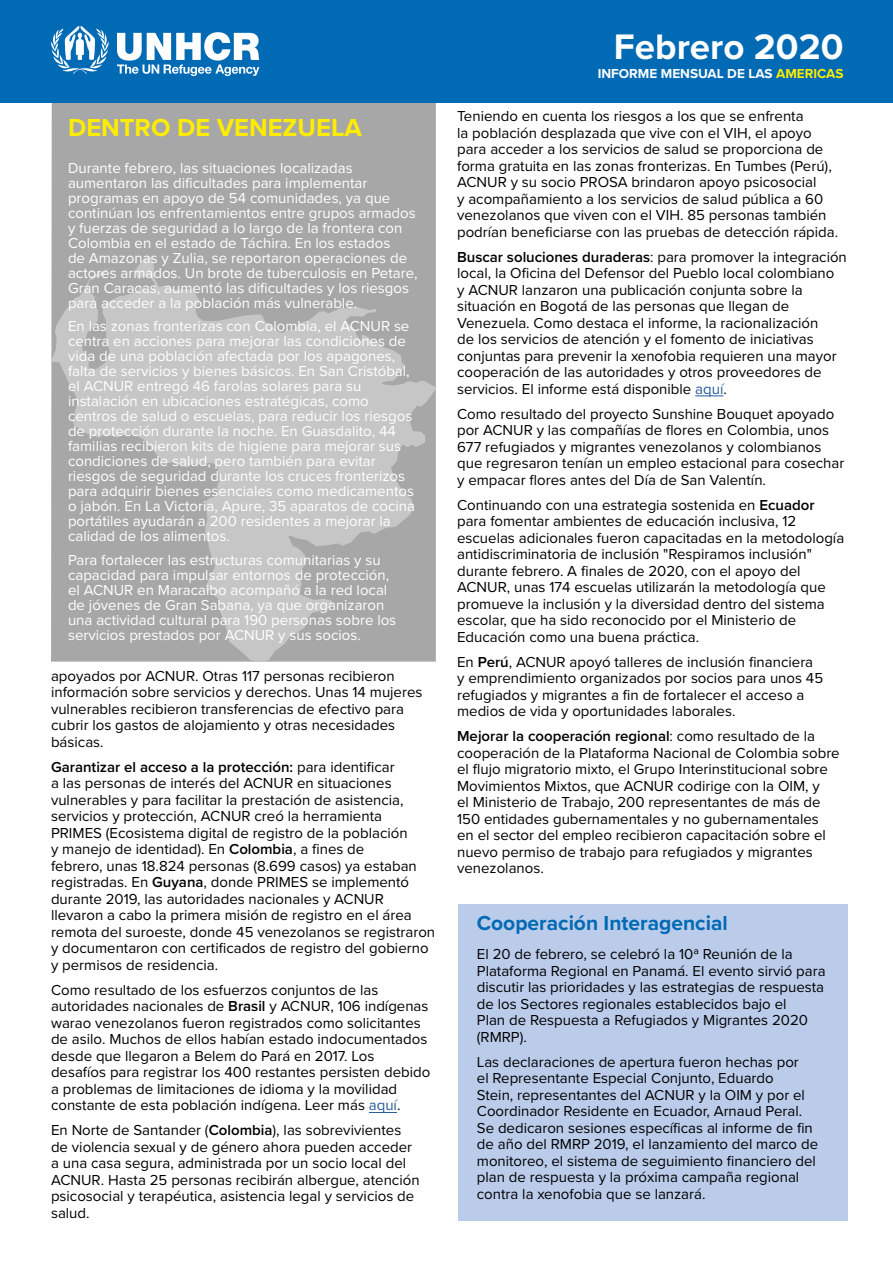
<style>
.page{position:relative;width:893px;height:1263px;background:#fff}
.page>*{position:absolute;margin:0;border:0;box-sizing:border-box;transform-origin:0 0}
.t1{font:700 36.75px "Proxima Nova";color:#fff}
.t2{font:700 25.5px "Proxima Nova";color:#ffed00}
.t3{font:700 21px "Proxima Nova";color:#006ab4}
.t4{font:15px/16.5px "Proxima Nova";color:#000}
.t5{font:15px/15px "Proxima Nova";color:#fff}
.t6{font:700 13.5px "Proxima Nova";color:#fff}
.s1{font-weight:600}
.s2{color:#275b9b}
.s3{color:#ffed00}
</style>
<div class="page">
<div style="left:51px;top:102px;width:385px;height:560px;background:#a7a7a7"></div>
<svg style="left:51px;top:256px;width:385px;height:405px;background:#b5b5b5"></svg>
<div style="left:459px;top:904px;width:389px;height:316px;background:#bbcceb"></div>
<div style="left:0;top:0;width:893px;height:102px;background:#006ab4"></div>
<svg style="left:51px;top:26px;width:58px;height:48px"></svg>
<svg style="left:117px;top:32px;width:142px;height:44px"></svg>
<svg style="left:369px;top:1112px;width:28px;height:1px"></svg>
<svg style="left:695px;top:396px;width:28px;height:1px"></svg>
<h2 class="t2" style="left:68px;top:109px;width:295px">DENTRO DE VENEZUELA</h2>
<p class="t5" style="left:68px;top:160px;width:351px">Durante febrero, las situaciones localizadas aumentaron las dificultades para implementar programas en apoyo de 54 comunidades, ya que continúan los enfrentamientos entre grupos armados y fuerzas de seguridad a lo largo de la frontera con Colombia en el estado de Táchira. En los estados<br>de Amazonas y Zulia, se reportaron operaciones de actores armados. Un brote de tuberculosis en Petare, Gran Caracas, aumentó las dificultades y los riesgos para acceder a la población más vulnerable.</p>
<p class="t5" style="left:68px;top:318px;width:349px">En las zonas fronterizas con Colombia, el ACNUR se centra en acciones para mejorar las condiciones de vida de una población afectada por los apagones, falta de servicios y bienes básicos. En San Cristóbal, el ACNUR entregó 46 farolas solares para su instalación en ubicaciones estratégicas, como centros de salud o escuelas, para reducir los riesgos de protección durante la noche. En Guasdalito, 44 familias recibieron kits de higiene para mejorar sus condiciones de salud, pero también para evitar riesgos de seguridad durante los cruces fronterizos para adquirir bienes esenciales como medicamentos o jabón. En La Victoria, Apure, 35 aparatos de cocina portátiles ayudarán a 200 residentes a mejorar la calidad de los alimentos.</p>
<p class="t5" style="left:68px;top:552px;width:330px">Para fortalecer las estructuras comunitarias y su capacidad para impulsar entornos de protección, el ACNUR en Maracaibo acompañó a la red local de jóvenes de Gran Sabana, ya que organizaron una actividad cultural para 190 personas sobre los servicios prestados por ACNUR y sus socios.</p>
<p class="t4" style="left:51px;top:667px;width:373px">apoyados por ACNUR. Otras 117 personas recibieron información sobre servicios y derechos. Unas 14 mujeres vulnerables recibieron transferencias de efectivo para cubrir los gastos de alojamiento y otras necesidades básicas.</p>
<p class="t4" style="left:51px;top:758px;width:386px"><span class="s1">Garantizar el acceso a la protección:</span> para identificar<br>a las personas de interés del ACNUR en situaciones vulnerables y para facilitar la prestación de asistencia, servicios y protección, ACNUR creó la herramienta PRIMES (Ecosistema digital de registro de la población<br>y manejo de identidad). En <span class="s1">Colombia</span>, a fines de<br>febrero, unas 18.824 personas (8.699 casos) ya estaban registradas. En <span class="s1">Guyana</span>, donde PRIMES se implementó durante 2019, las autoridades nacionales y ACNUR llevaron a cabo la primera misión de registro en el área remota del suroeste, donde 45 venezolanos se registraron y documentaron con certificados de registro del gobierno y permisos de residencia.</p>
<p class="t4" style="left:51px;top:981px;width:381px">Como resultado de los esfuerzos conjuntos de las autoridades nacionales de <span class="s1">Brasil</span> y ACNUR, 106 indígenas warao venezolanos fueron registrados como solicitantes de asilo. Muchos de ellos habían estado indocumentados desde que llegaron a Belem do Pará en 2017. Los desafíos para registrar los 400 restantes persisten debido a problemas de limitaciones de idioma y la movilidad constante de esta población indígena. Leer más <span class="s2">aquí</span>.</p>
<p class="t4" style="left:51px;top:1121px;width:370px">En Norte de Santander (<span class="s1">Colombia</span>), las sobrevivientes de violencia sexual y de género ahora pueden acceder a una casa segura, administrada por un socio local del ACNUR. Hasta 25 personas recibirán albergue, atención psicosocial y terapéutica, asistencia legal y servicios de salud.</p>
<h1 class="t1" style="left:614px;top:19px;width:231px">Febrero 2020</h1>
<p class="t6" style="left:598px;top:63px;width:247px">INFORME MENSUAL DE LAS <span class="s3">AMERICAS</span></p>
<p class="t4" style="left:457px;top:107px;width:383px">Teniendo en cuenta los riesgos a los que se enfrenta<br>la población desplazada que vive con el VIH, el apoyo para acceder a los servicios de salud se proporciona de forma gratuita en las zonas fronterizas. En Tumbes (Perú), ACNUR y su socio PROSA brindaron apoyo psicosocial<br>y acompañamiento a los servicios de salud pública a 60 venezolanos que viven con el VIH. 85 personas también podrían beneficiarse con las pruebas de detección rápida.</p>
<p class="t4" style="left:457px;top:248px;width:391px"><span class="s1">Buscar soluciones duraderas</span>: para promover la integración local, la Oficina del Defensor del Pueblo local colombiano<br>y ACNUR lanzaron una publicación conjunta sobre la situación en Bogotá de las personas que llegan de Venezuela. Como destaca el informe, la racionalización<br>de los servicios de atención y el fomento de iniciativas conjuntas para prevenir la xenofobia requieren una mayor cooperación de las autoridades y otros proveedores de servicios. El informe está disponible <span class="s2">aquí</span>.</p>
<p class="t4" style="left:457px;top:405px;width:389px">Como resultado del proyecto Sunshine Bouquet apoyado por ACNUR y las compañías de flores en Colombia, unos 677 refugiados y migrantes venezolanos y colombianos que regresaron tenían un empleo estacional para cosechar y empacar flores antes del Día de San Valentín.</p>
<p class="t4" style="left:457px;top:496px;width:389px">Continuando con una estrategia sostenida en <span class="s1">Ecuador </span>para fomentar ambientes de educación inclusiva, 12 escuelas adicionales fueron capacitadas en la metodología antidiscriminatoria de inclusión "Respiramos inclusión" durante febrero. A finales de 2020, con el apoyo del ACNUR, unas 174 escuelas utilizarán la metodología que promueve la inclusión y la diversidad dentro del sistema escolar, que ha sido reconocido por el Ministerio de Educación como una buena práctica.</p>
<p class="t4" style="left:457px;top:653px;width:368px">En <span class="s1">Perú</span>, ACNUR apoyó talleres de inclusión financiera y emprendimiento organizados por socios para unos 45 refugiados y migrantes a fin de fortalecer el acceso a medios de vida y oportunidades laborales.</p>
<p class="t4" style="left:457px;top:727px;width:384px"><span class="s1">Mejorar la cooperación regional</span>: como resultado de la cooperación de la Plataforma Nacional de Colombia sobre el flujo migratorio mixto, el Grupo Interinstitucional sobre Movimientos Mixtos, que ACNUR codirige con la OIM, y<br>el Ministerio de Trabajo, 200 representantes de más de 150 entidades gubernamentales y no gubernamentales<br>en el sector del empleo recibieron capacitación sobre el nuevo permiso de trabajo para refugiados y migrantes venezolanos.</p>
<h3 class="t3" style="left:477px;top:907px;width:252px">Cooperación Interagencial</h3>
<p class="t4" style="left:477px;top:945px;width:350px">El 20 de febrero, se celebró la 10ª Reunión de la Plataforma Regional en Panamá. El evento sirvió para discutir las prioridades y las estrategias de respuesta de los Sectores regionales establecidos bajo el<br>Plan de Respuesta a Refugiados y Migrantes 2020 (RMRP).</p>
<p class="t4" style="left:477px;top:1053px;width:343px">Las declaraciones de apertura fueron hechas por<br>el Representante Especial Conjunto, Eduardo<br>Stein, representantes del ACNUR y la OIM y por el Coordinador Residente en Ecuador, Arnaud Peral.<br>Se dedicaron sesiones específicas al informe de fin de año del RMRP 2019, el lanzamiento del marco de monitoreo, el sistema de seguimiento financiero del plan de respuesta y la próxima campaña regional contra la xenofobia que se lanzará.</p>
</div>
